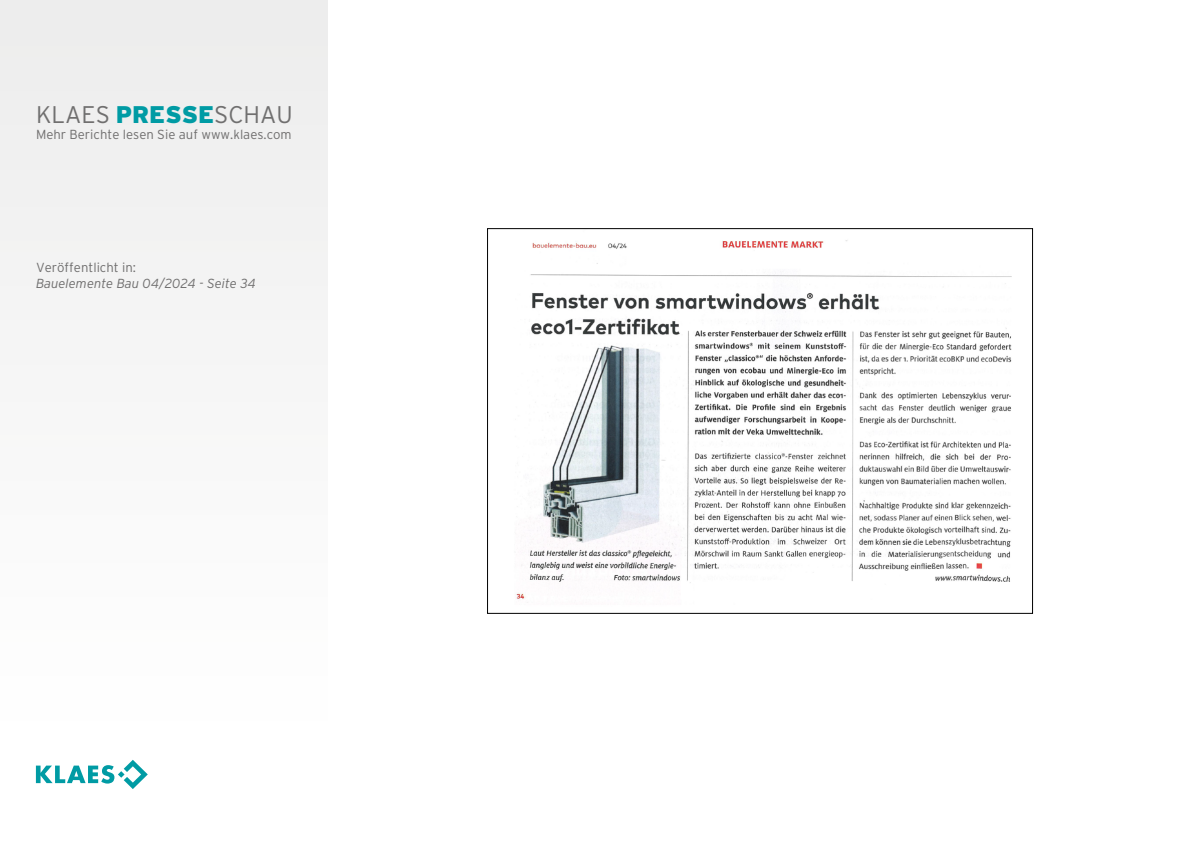
<style>
.page{position:relative;width:1191px;height:842px;background:#fff}
.page>*{position:absolute;margin:0;border:0;box-sizing:border-box;transform-origin:0 0}
.t1{font:300 24.1px "Interstate";color:#706f6f}
.t2{font:300 13.1px "Interstate";color:#706f6f}
.t3{font:italic 300 13.1px "Interstate";color:#706f6f}
.s1{font-weight:900;color:#009ba4}
</style>
<div class="page">
<div style="left:0;top:0;width:327px;height:842px;background:#f7f7f7"></div>
<img style="left:516px;top:240px;width:496px;height:363px">
<svg style="left:36px;top:760px;width:112px;height:29px"></svg>
<h1 class="t1" style="left:36px;top:101px;width:258px">KLAES <span class="s1">PRESSE</span>SCHAU</h1>
<p class="t2" style="left:36px;top:127px;width:257px">Mehr Berichte lesen Sie auf www.klaes.com</p>
<p class="t2" style="left:36px;top:260px;width:102px">Veröffentlicht in:</p>
<p class="t3" style="left:36px;top:276px;width:221px">Bauelemente Bau 04/2024 - Seite 34</p>
</div>
